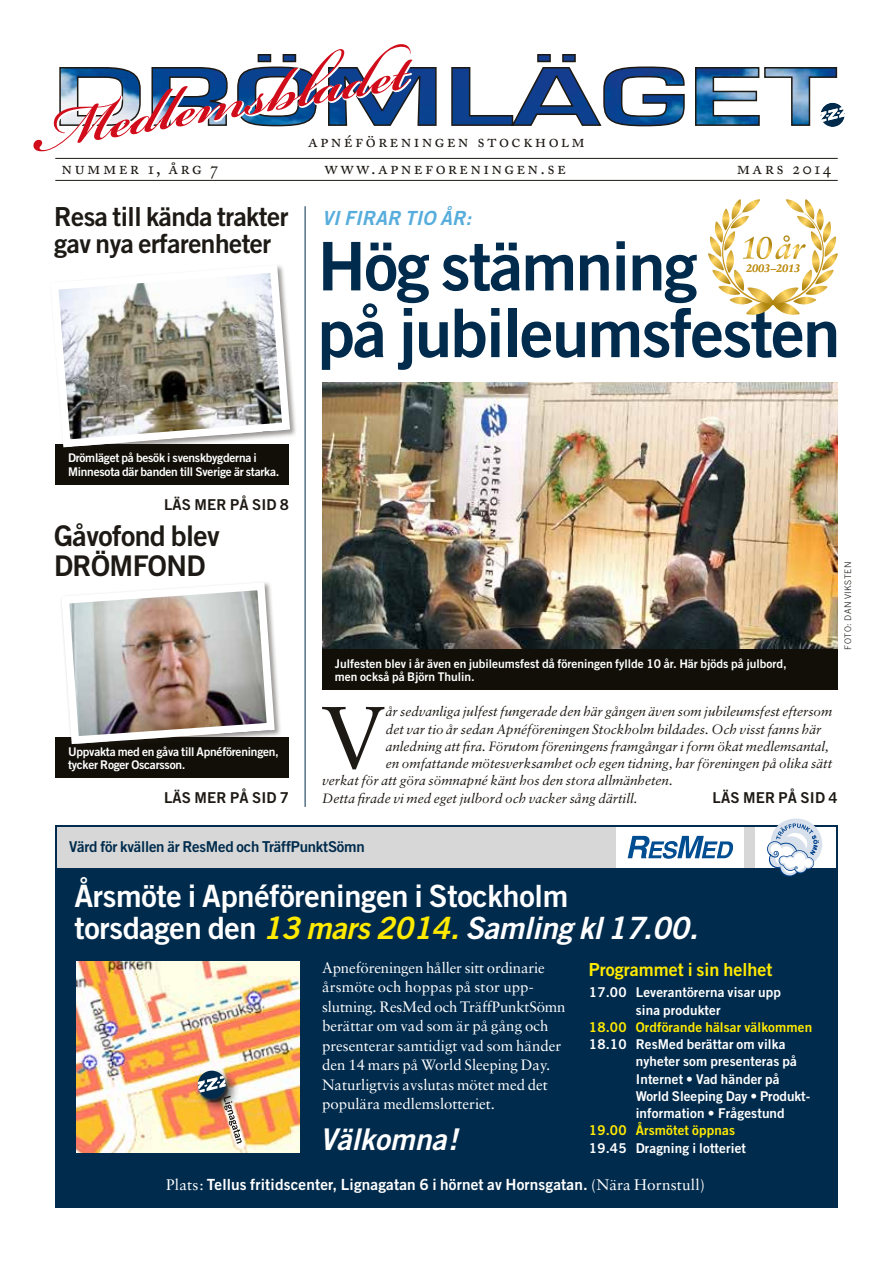
<style>
.page{position:relative;width:893px;height:1263px;background:#fff}
.page>*{position:absolute;margin:0;border:0;box-sizing:border-box;transform-origin:0 0}
.t1{font:87.6px "Sabon";color:#1d1914}
.t2{font:67.2px/66.8px "Trade Gothic Bold Two";letter-spacing:-.025em;color:#002b4d}
.t3{font:30.75px/31.5px "Trade Gothic Bold Two";letter-spacing:-.01em;color:#fff}
.t4{font:italic 30px "Trade Gothic Bold Two";color:#fff}
.t5{font:28.5px/30px "Trade Gothic Bold Two";letter-spacing:-.02em;color:#1d1914}
.t6{font:26.25px/26.2px "Trade Gothic Bold Two";letter-spacing:-.02em;color:#1d1914}
.t7{font:italic 19.5px "Trade Gothic Bold Two";letter-spacing:.01em;color:#57addc}
.t8{font:18px "Adobe Caslon Regular SC";letter-spacing:.13em;color:#1d1914}
.t9{font:18px "Trade Gothic Bold Two";color:#ffea00}
.t10{font:15.3px "Trade Gothic Bold Two";letter-spacing:.01em;color:#fff}
.t11{font:15px/19.5px "Sabon";color:#fff}
.t12{font:15px "Trade Gothic Bold Two";letter-spacing:-.015em;color:#002b4d}
.t13{font:15px "Trade Gothic Bold Two";letter-spacing:.01em;color:#1d1914}
.t14{font:italic 13.5px "Sabon";color:#1d1914}
.t15{font:13.5px/17.2px "Trade Gothic Bold Two";letter-spacing:.01em;color:#fff}
.t16{font:13.5px "Trade Gothic Bold Two";letter-spacing:.01em;color:#ffea00}
.t17{font:12px/13.5px "Trade Gothic Bold Two";letter-spacing:-.02em;color:#fff}
.t18{font:12px/13.5px "Trade Gothic Bold Two";color:#fff}
.t19{font:italic 700 10.8px "Sabon";color:#ae860f}
.t20{font:300 9px "Trade Gothic";letter-spacing:.05em;color:#1d1914}
.s1{font-style:italic;color:#ffea00}
.s2{font-style:italic}
.s3{font-family:"Sabon"}
</style>
<div class="page">
<hr style="left:55px;top:158px;width:783px;height:1px;background:#1d1914">
<hr style="left:55px;top:180px;width:783px;height:1px;background:#1d1914">
<svg style="left:415px;top:54px;width:423px;height:73px"></svg>
<svg style="left:820px;top:103px;width:25px;height:24px"></svg>
<svg style="left:33px;top:44px;width:382px;height:108px"></svg>
<hr style="left:305px;top:206px;width:1px;height:601px;background:#002b4d">
<div style="left:55px;top:825px;width:783px;height:383px;background:#002b4d"></div>
<div style="left:57px;top:827px;width:779px;height:40px;background:#d6d7d6"></div>
<div style="left:55px;top:737px;width:234px;height:41px;background:#120f08"></div>
<img style="left:77px;top:961px;width:223px;height:191px">
<div style="left:196px;top:1068px;width:43px;height:44px;background:#1d1914;opacity:.65"></div>
<img style="left:198px;top:1071px;width:44px;height:73px">
<div style="left:55px;top:444px;width:234px;height:40px;background:#120f08"></div>
<div style="left:60px;top:581px;width:222px;height:170px;background:#1d1914;opacity:.45"></div>
<img style="left:60px;top:581px;width:219px;height:167px">
<img style="left:322px;top:383px;width:516px;height:266px">
<div style="left:49px;top:264px;width:249px;height:191px;background:#1d1914;opacity:.45"></div>
<svg style="left:49px;top:264px;width:245px;height:187px"></svg>
<div style="left:617px;top:827px;width:127px;height:40px;background:#fff"></div>
<svg style="left:628px;top:836px;width:105px;height:23px"></svg>
<div style="left:755px;top:827px;width:81px;height:40px;background:#fff"></div>
<div style="left:770px;top:818px;width:52px;height:50px;background:#d8e0ec;border-radius:50%"></div>
<svg style="left:766px;top:823px;width:53px;height:54px"></svg>
<div style="left:322px;top:649px;width:516px;height:41px;background:#120f08"></div>
<svg style="left:708px;top:199px;width:130px;height:116px"></svg>
<h3 class="t8" style="left:308px;top:130px;width:278px">apnéföreningen stockholm</h3>
<h3 class="t8" style="left:62px;top:157px;width:158px">nummer 1, årg 7</h3>
<h3 class="t8" style="left:325px;top:157px;width:243px">www.apneforeningen.se</h3>
<h3 class="t8" style="left:737px;top:157px;width:96px">mars 2014</h3>
<h3 class="t6" style="left:54px;top:203px;width:236px">Resa till kända trakter gav nya erfarenheter</h3>
<p class="t17" style="left:68px;top:451px;width:213px">Drömläget på besök i svenskbygderna i<br>Minnesota där banden till Sverige är starka.</p>
<p class="t13" style="left:164px;top:495px;width:127px">LÄS MER PÅ SID 8</p>
<h3 class="t5" style="left:54px;top:520px;width:167px">Gåvofond blev<br>DRÖMFOND</h3>
<h3 class="t7" style="left:322px;top:206px;width:151px">VI FIRAR TIO ÅR:</h3>
<h2 class="t2" style="left:318px;top:232px;width:524px">Hög stämning<br>på jubileumsfesten</h2>
<p class="t19" style="left:746px;top:262px;width:55px">2003–2013</p>
<p class="t18" style="left:335px;top:657px;width:453px">Julfesten blev i år även en jubileumsfest då föreningen fyllde 10 år. Här bjöds på julbord, men också på Björn Thulin.</p>
<p class="t20" style="left:843px;top:649px;width:89px;rotate:-90deg">FOTO: DAN VIKSTEN</p>
<h1 class="t1" style="left:322px;top:685px;width:65px">V</h1>
<p class="t14" style="left:386px;top:704px;width:448px">år sedvanliga julfest fungerade den här gången även som jubileumsfest eftersom</p>
<p class="t14" style="left:386px;top:721px;width:437px">det var tio år sedan Apnéföreningen Stockholm bildades. Och visst fanns här</p>
<p class="t14" style="left:386px;top:738px;width:445px">anledning att fira. Förutom föreningens framgångar i form ökat medlemsantal,</p>
<p class="t14" style="left:386px;top:755px;width:448px">en omfattande mötesverksamhet och egen tidning, har föreningen på olika sätt</p>
<p class="t14" style="left:322px;top:773px;width:352px">verkat för att göra sömnapné känt hos den stora allmänheten.</p>
<p class="t14" style="left:322px;top:790px;width:317px">Detta firade vi med eget julbord och vacker sång därtill.</p>
<p class="t17" style="left:68px;top:744px;width:212px">Uppvakta med en gåva till Apnéföreningen, tycker Roger Oscarsson.</p>
<p class="t13" style="left:164px;top:788px;width:127px">LÄS MER PÅ SID 7</p>
<p class="t13" style="left:713px;top:788px;width:127px">LÄS MER PÅ SID 4</p>
<p class="t12" style="left:69px;top:837px;width:297px">Värd för kvällen är ResMed och TräffPunktSömn</p>
<h3 class="t3" style="left:74px;top:880px;width:625px">Årsmöte i Apnéföreningen i Stockholm torsdagen den <span class="s1">13 mars 2014.</span> <span class="s2">Samling kl 17.00.</span></h3>
<p class="t11" style="left:322px;top:957px;width:245px">Apneföreningen håller sitt ordinarie årsmöte och hoppas på stor upp&shy;slutning. ResMed och TräffPunktSömn berättar om vad som är på gång och presenterar samtidigt vad som händer den 14 mars på World Sleeping Day.<br>Naturligtvis avslutas mötet med det populära medlemslotteriet.</p>
<h3 class="t9" style="left:589px;top:958px;width:185px">Programmet i sin helhet</h3>
<p class="t15" style="left:636px;top:984px;width:147px;text-indent:-47px">17.00 Leverantörerna visar upp sina produkter</p>
<p class="t16" style="left:589px;top:1019px;width:225px">18.00 Ordförande hälsar välkommen</p>
<p class="t15" style="left:636px;top:1035px;width:176px;text-indent:-47px">18.10 ResMed berättar om vilka nyheter som presenteras på<br>Internet • Vad händer på<br>World Sleeping Day • Produkt&shy;information • Frågestund</p>
<p class="t16" style="left:589px;top:1122px;width:148px">19.00 Årsmötet öppnas</p>
<p class="t15" style="left:589px;top:1139px;width:159px">19.45 Dragning i lotteriet</p>
<h3 class="t4" style="left:320px;top:1121px;width:139px">Välkomna!</h3>
<p class="t10" style="left:166px;top:1175px;width:540px"><span class="s3">Plats:</span> Tellus fritidscenter, Lignagatan 6 i hörnet av Hornsgatan. <span class="s3">(Nära Hornstull)</span></p>
</div>
